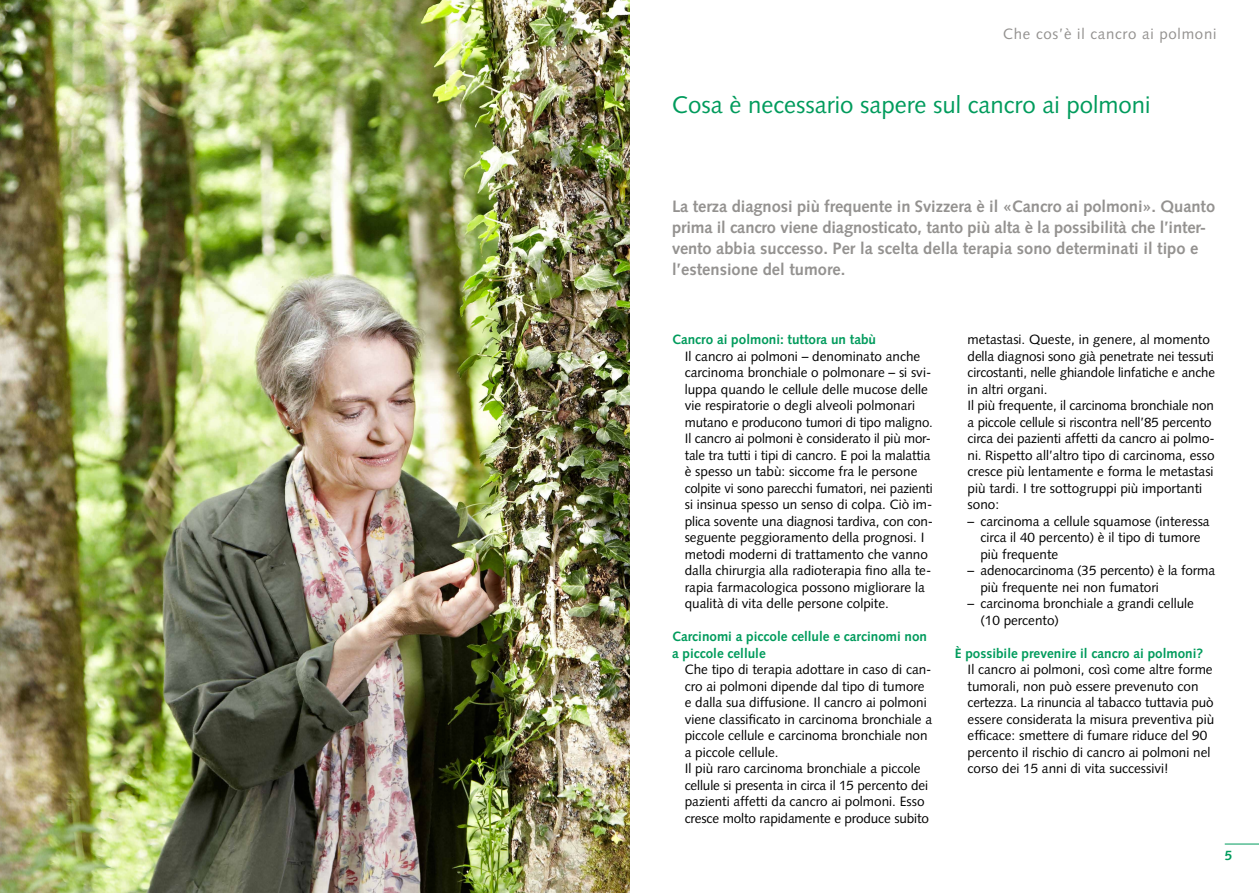
<style>
.page{position:relative;width:1259px;height:893px;background:#fff}
.page>*{position:absolute;margin:0;border:0;box-sizing:border-box;transform-origin:0 0}
.t1{font:24px "Syntax LT Std";color:#009b5c}
.t2{font:700 16.5px/21px "Syntax LT Std";letter-spacing:-.005em;color:#949290}
.t3{font:15px "Syntax LT Std";letter-spacing:.05em;color:#949290}
.t4{font:13.5px/16.5px "Syntax LT Std";color:#000}
.t5{font:700 13.5px/16.5px "Syntax LT Std";color:#009b5c}
</style>
<div class="page">
<hr style="left:1224px;top:844px;width:35px;height:1px;background:#009b5c">
<img style="left:0;top:0;width:629px;height:893px">
<p class="t3" style="left:1003px;top:25px;width:215px">Che cos’è il cancro ai polmoni</p>
<h1 class="t1" style="left:672px;top:91px;width:480px">Cosa è necessario sapere sul cancro ai polmoni</h1>
<p class="t2" style="left:672px;top:196px;width:545px">La terza diagnosi più frequente in Svizzera è il «Cancro ai polmoni». Quanto prima il cancro viene diagnosticato, tanto più alta è la possibilità che l’inter&shy;vento abbia successo. Per la scelta della terapia sono determinati il tipo e l’estensione del tumore.</p>
<p class="t5" style="left:672px;top:331px;width:206px">Cancro ai polmoni: tuttora un tabù</p>
<p class="t4" style="left:685px;top:348px;width:250px">Il cancro ai polmoni – denominato anche carcinoma bronchiale o polmonare – si svi&shy;luppa quando le cellule delle mucose delle vie respiratorie o degli alveoli polmonari mutano e producono tumori di tipo maligno.<br>Il cancro ai polmoni è considerato il più mor&shy;tale tra tutti i tipi di cancro. E poi la malattia è spesso un tabù: siccome fra le persone colpite vi sono parecchi fumatori, nei pazienti si insinua spesso un senso di colpa. Ciò im&shy;plica sovente una diagnosi tardiva, con con&shy;seguente peggioramento della prognosi. I metodi moderni di trattamento che vanno dalla chirurgia alla radioterapia fino alla te&shy;rapia farmacologica possono migliorare la qualità di vita delle persone colpite.</p>
<p class="t5" style="left:672px;top:628px;width:257px">Carcinomi a piccole cellule e carcinomi non a piccole cellule</p>
<p class="t4" style="left:685px;top:661px;width:249px">Che tipo di terapia adottare in caso di can&shy;cro ai polmoni dipende dal tipo di tumore e dalla sua diffusione. Il cancro ai polmoni viene classificato in carcinoma bronchiale a piccole cellule e carcinoma bronchiale non a piccole cellule.<br>Il più raro carcinoma bronchiale a piccole cellule si presenta in circa il 15 percento dei pazienti affetti da cancro ai polmoni. Esso cresce molto rapidamente e produce subito</p>
<p class="t4" style="left:967px;top:331px;width:249px">metastasi. Queste, in genere, al momento della diagnosi sono già penetrate nei tessuti circostanti, nelle ghiandole linfatiche e anche in altri organi.<br>Il più frequente, il carcinoma bronchiale non a piccole cellule si riscontra nell’85 percento circa dei pazienti affetti da cancro ai polmo&shy;ni. Rispetto all’altro tipo di carcinoma, esso cresce più lentamente e forma le metastasi più tardi. I tre sottogruppi più importanti sono:</p>
<p class="t4" style="left:980px;top:513px;width:231px;text-indent:-13px">– carcinoma a cellule squamose (interessa circa il 40 percento) è il tipo di tumore più frequente</p>
<p class="t4" style="left:980px;top:562px;width:236px;text-indent:-13px">– adenocarcinoma (35 percento) è la forma più frequente nei non fumatori</p>
<p class="t4" style="left:980px;top:595px;width:215px;text-indent:-13px">– carcinoma bronchiale a grandi cellule (10 percento)</p>
<p class="t5" style="left:955px;top:645px;width:250px">È possibile prevenire il cancro ai polmoni?</p>
<p class="t4" style="left:967px;top:661px;width:248px">Il cancro ai polmoni, così come altre forme tumorali, non può essere prevenuto con certezza. La rinuncia al tabacco tuttavia può essere considerata la misura preventiva più efficace: smettere di fumare riduce del 90 percento il rischio di cancro ai polmoni nel corso dei 15 anni di vita successivi!</p>
<p class="t5" style="left:1224px;top:847px;width:9px">5</p>
</div>
